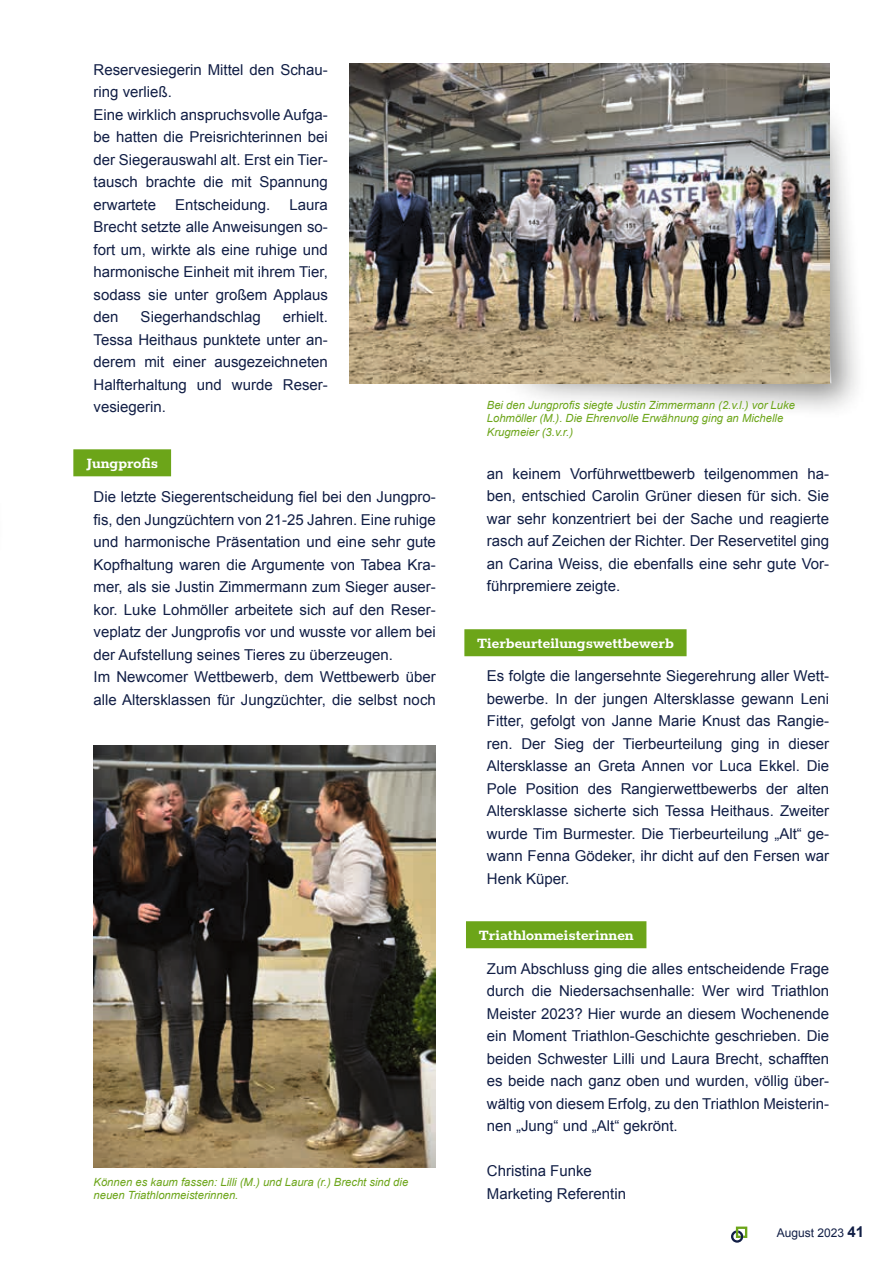
<style>
.page{position:relative;width:893px;height:1263px;background:#fff}
.page>*{position:absolute;margin:0;border:0;box-sizing:border-box;transform-origin:0 0}
.t1{font:700 16.5px "Rokkitt";color:#fff}
.t2{font:15px/22.5px "Arial";color:#111e45;text-align:justify}
.t3{font:12px "Arial";color:#111e45}
.t4{font:italic 11.25px/13.5px "Arial";color:#6ca519}
.s1{font-weight:700;font-size:15px}
</style>
<div class="page">
<div style="left:485px;top:83px;width:383px;height:337px;background:#11110f;opacity:.5"></div>
<div style="left:73px;top:449px;width:98px;height:27px;background:#6ca519"></div>
<div style="left:464px;top:629px;width:223px;height:27px;background:#6ca519"></div>
<div style="left:466px;top:921px;width:180px;height:27px;background:#6ca519"></div>
<img style="left:94px;top:746px;width:342px;height:421px">
<img style="left:349px;top:64px;width:480px;height:320px">
<svg style="left:731px;top:1226px;width:16px;height:17px"></svg>
<p class="t2" style="left:94px;top:58px;width:236px;text-align:left">Reservesiegerin Mittel den Schau&shy;ring verließ.<br>Eine wirklich anspruchsvolle Aufga&shy;be hatten die Preisrichterinnen bei der Siegerauswahl alt. Erst ein Tier&shy;tausch brachte die mit Spannung erwartete</p>
<p class="t2" style="left:94px;top:193px;width:236px;text-indent:196px">Laura Brecht setzte alle Anweisungen so&shy;fort um, wirkte als eine ruhige und harmonische Einheit mit ihrem Tier, sodass sie unter großem Applaus den</p>
<p class="t2" style="left:175px;top:193px;width:97px">Entscheidung.</p>
<p class="t2" style="left:141px;top:306px;width:122px">Siegerhandschlag</p>
<p class="t2" style="left:94px;top:306px;width:236px;text-indent:189px">erhielt.<br>Tessa Heithaus punktete unter an&shy;derem mit einer ausgezeichneten Halfterhaltung und wurde Reser&shy;vesiegerin.</p>
<p class="t1" style="left:86px;top:452px;width:74px">Jungprofis</p>
<p class="t2" style="left:94px;top:486px;width:344px;text-align:left">Die letzte Siegerentscheidung fiel bei den Jungpro&shy;fis, den Jungzüchtern von 21-25 Jahren. Eine ruhige und harmonische Präsentation und eine sehr gute Kopfhaltung waren die Argumente von Tabea Kra&shy;mer, als sie Justin Zimmermann zum Sieger auser&shy;kor. Luke Lohmöller arbeitete sich auf den Reser&shy;veplatz der Jungprofis vor und wusste vor allem bei der Aufstellung seines Tieres zu überzeugen.<br>Im Newcomer Wettbewerb, dem Wettbewerb über alle Altersklassen für Jungzüchter, die selbst noch</p>
<p class="t4" style="left:94px;top:1175px;width:316px">Können es kaum fassen: Lilli (M.) und Laura (r.) Brecht sind die neuen Triathlonmeisterinnen.</p>
<p class="t4" style="left:487px;top:398px;width:310px">Bei den Jungprofis siegte Justin Zimmermann (2.v.l.) vor Luke<br>Lohmöller (M.). Die Ehrenvolle Erwähnung ging an Michelle<br>Krugmeier (3.v.r.)</p>
<p class="t2" style="left:487px;top:462px;width:344px">an keinem Vorführwettbewerb teilgenommen ha&shy;ben, entschied Carolin Grüner diesen für sich. Sie war sehr konzentriert bei der Sache und reagierte rasch auf Zeichen der Richter. Der Reservetitel ging an Carina Weiss, die ebenfalls eine sehr gute Vor&shy;führpremiere zeigte.</p>
<p class="t1" style="left:477px;top:632px;width:198px">Tierbeurteilungswettbewerb</p>
<p class="t2" style="left:487px;top:665px;width:344px">Es folgte die langersehnte Siegerehrung aller Wett&shy;bewerbe. In der jungen Altersklasse gewann Leni Fitter, gefolgt von Janne Marie Knust das Rangie&shy;ren. Der Sieg der Tierbeurteilung ging in dieser Altersklasse an Greta Annen vor Luca Ekkel. Die Pole Position des Rangierwettbewerbs der alten Altersklasse sicherte sich Tessa Heithaus. Zweiter wurde Tim Burmester. Die Tierbeurteilung „Alt“ ge&shy;wann Fenna Gödeker, ihr dicht auf den Fersen war Henk Küper.</p>
<p class="t1" style="left:479px;top:924px;width:156px">Triathlonmeisterinnen</p>
<p class="t2" style="left:487px;top:957px;width:344px">Zum Abschluss ging die alles entscheidende Frage durch die Niedersachsenhalle: Wer wird Triathlon Meister 2023? Hier wurde an diesem Wochenende ein Moment Triathlon-Geschichte geschrieben. Die beiden Schwester Lilli und Laura Brecht, schafften es beide nach ganz oben und wurden, völlig über&shy;wältig von diesem Erfolg, zu den Triathlon Meisterin&shy;nen „Jung“ und „Alt“ gekrönt.</p>
<p class="t2" style="left:487px;top:1160px;width:141px">Christina Funke<br>Marketing Referentin</p>
<p class="t3" style="left:777px;top:1225px;width:89px">August 2023 <span class="s1">41</span></p>
</div>
